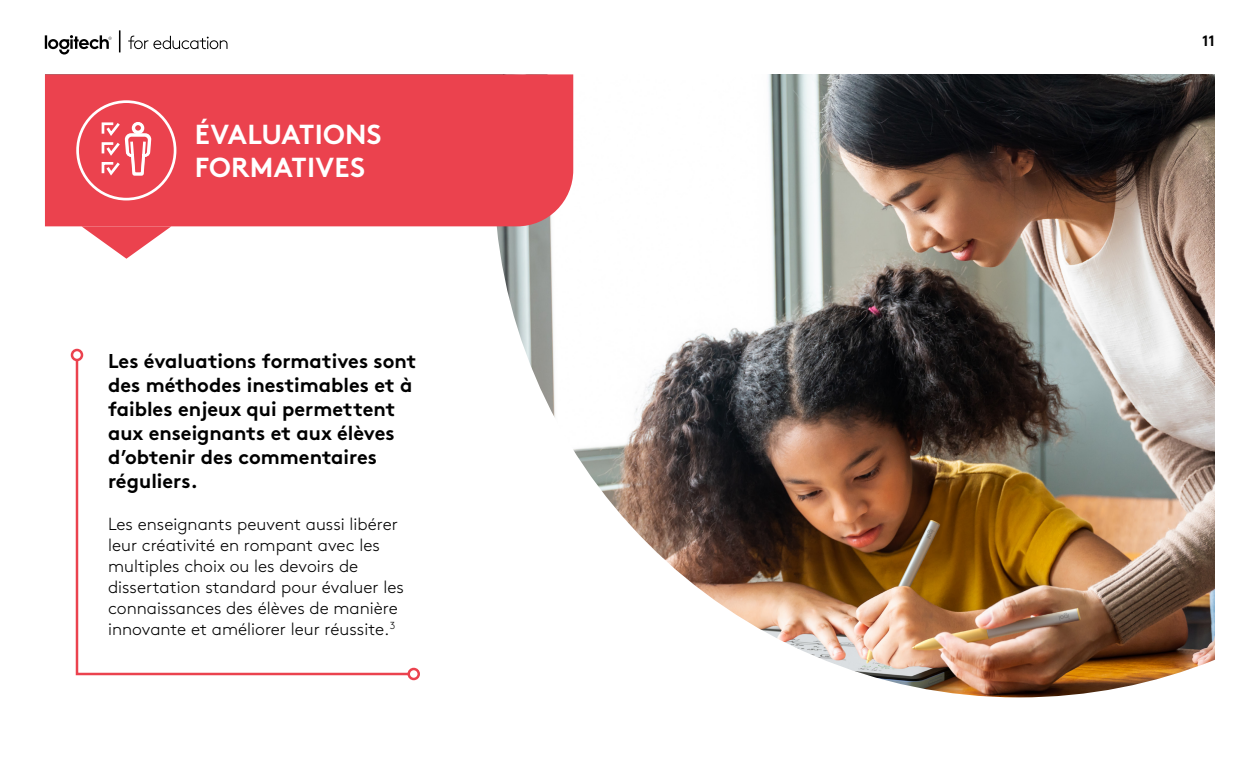
<style>
.page{position:relative;width:1260px;height:765px;background:#fff}
.page>*{position:absolute;margin:0;border:0;box-sizing:border-box;transform-origin:0 0}
.Purple_Number{font:700 27.5px/33px "Brown Pro";letter-spacing:.01em;color:#fff}
.t1{font:700 20px/24px "Brown Pro";color:#000}
.t2{font:300 17.5px/21px "Brown Pro";color:#000}
.t3{font:700 15px "Brown Pro";color:#000}
</style>
<div class="page">
<svg style="left:45px;top:35px;width:67px;height:20px"></svg>
<svg style="left:128px;top:36px;width:100px;height:13px"></svg>
<hr style="left:119px;top:30px;width:2px;height:22px;background:#000">
<img style="left:494px;top:74px;width:721px;height:623px">
<div style="left:45px;top:74px;width:528px;height:152px;background:#eb424e"></div>
<div style="left:76px;top:100px;width:100px;height:100px;border:3px solid #fff;border-radius:50%"></div>
<svg style="left:81px;top:84px;width:90px;height:175px"></svg>
<svg style="left:74px;top:358px;width:337px;height:318px"></svg>
<div style="left:71px;top:349px;width:12px;height:12px;border:2px solid #eb424e;border-radius:50%"></div>
<div style="left:408px;top:668px;width:12px;height:12px;border:2px solid #eb424e;border-radius:50%"></div>
<p class="Purple_Number" style="left:195px;top:115px;width:188px">ÉVALUATIONS<br>FORMATIVES</p>
<p class="t1" style="left:108px;top:347px;width:310px">Les évaluations formatives sont des méthodes inestimables et à faibles enjeux qui permettent aux enseignants et aux élèves d’obtenir des commentaires réguliers.</p>
<p class="t2" style="left:108px;top:512px;width:297px">Les enseignants peuvent aussi libérer leur créativité en rompant avec les multiples choix ou les devoirs de dissertation standard pour évaluer les connaissances des élèves de manière innovante et améliorer leur réussite.<sup>3</sup></p>
<p class="t3" style="left:1202px;top:29px;width:14px">11</p>
</div>
